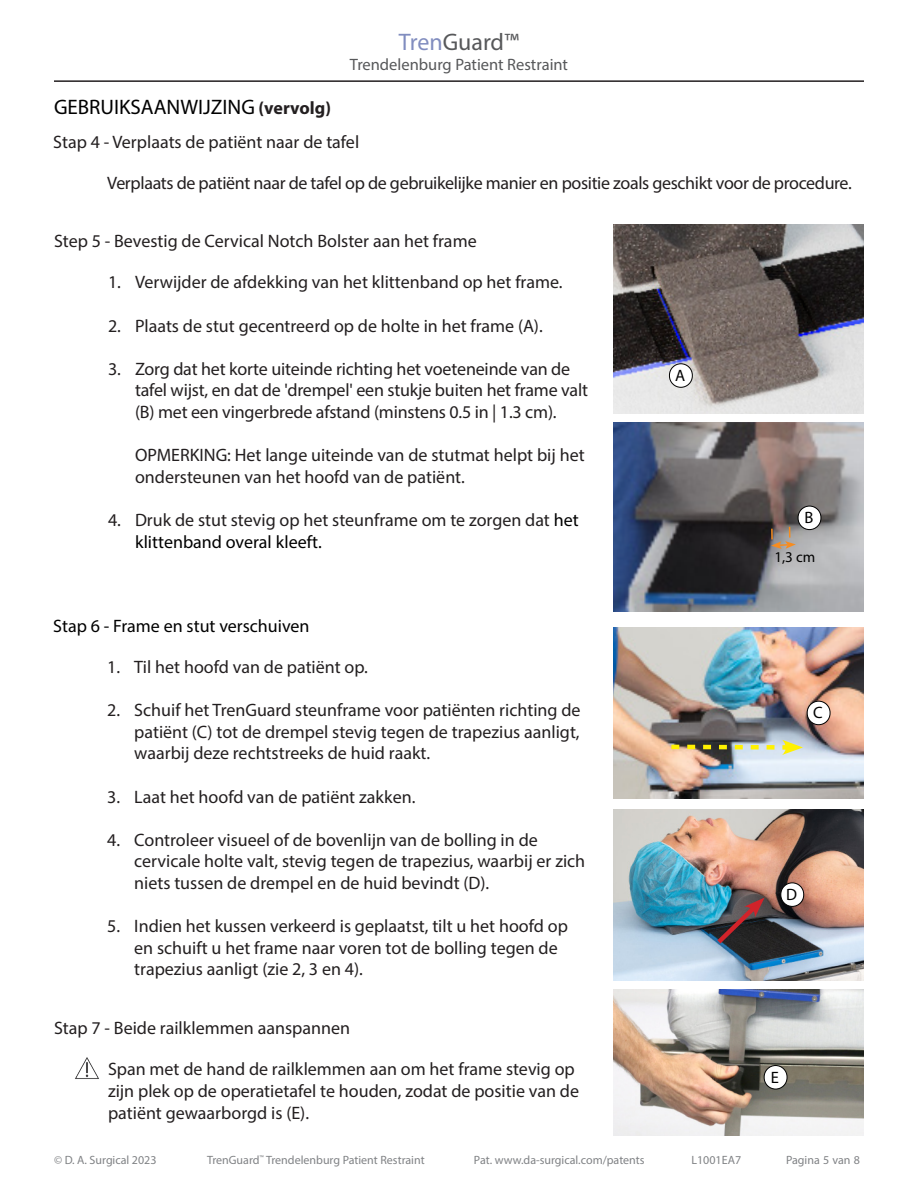
<style>
.page{position:relative;width:918px;height:1188px;background:#fff}
.page>*{position:absolute;margin:0;border:0;box-sizing:border-box;transform-origin:0 0}
.t1{font:24px "Myriad Pro";color:#57585a}
.t2{font:21px "Myriad Pro";color:#000}
.t3{font:18px/21.6px "Myriad Pro";color:#231f20}
.t4{font:18px "Myriad Pro";letter-spacing:-.02em;color:#231f20}
.t5{font:18px "Myriad Pro";color:#000}
.t6{font:16.5px "Myriad Pro";color:#57585a}
.t7{font:16.5px "Myriad Pro";color:#000}
.t8{font:15px "Myriad Pro";color:#000}
.t9{font:12px "Myriad Pro";color:#808285}
.s1{font-weight:700;font-size:18px;color:#231f20}
.s2{color:#818dbf}
.s3{color:#000}
</style>
<div class="page">
<hr style="left:54px;top:80px;width:810px;height:2px;background:#231f20">
<img style="left:613px;top:809px;width:251px;height:171px">
<svg style="left:713px;top:898px;width:52px;height:50px"></svg>
<img style="left:613px;top:422px;width:251px;height:189px">
<svg style="left:771px;top:527px;width:25px;height:22px"></svg>
<img style="left:613px;top:627px;width:251px;height:172px">
<svg style="left:667px;top:740px;width:136px;height:15px"></svg>
<img style="left:613px;top:990px;width:251px;height:146px">
<img style="left:613px;top:225px;width:251px;height:188px">
<img style="left:75px;top:1057px;width:24px;height:22px">
<div style="left:669px;top:364px;width:23px;height:23px;background:#fff;border-radius:11px"></div>
<div style="left:669px;top:363px;width:24px;height:25px;border:1px solid #000;border-radius:11px"></div>
<div style="left:798px;top:506px;width:23px;height:24px;background:#fff;border-radius:11px"></div>
<div style="left:798px;top:506px;width:23px;height:24px;border:1px solid #000;border-radius:11px"></div>
<div style="left:807px;top:701px;width:23px;height:24px;background:#fff;border-radius:11px"></div>
<div style="left:807px;top:701px;width:23px;height:24px;border:1px solid #000;border-radius:11px"></div>
<div style="left:781px;top:883px;width:23px;height:23px;background:#fff;border-radius:11px"></div>
<div style="left:780px;top:882px;width:24px;height:25px;border:1px solid #000;border-radius:11px"></div>
<div style="left:764px;top:1066px;width:23px;height:23px;background:#fff;border-radius:11px"></div>
<div style="left:764px;top:1065px;width:23px;height:24px;border:1px solid #000;border-radius:11px"></div>
<p class="t2" style="left:54px;top:94px;width:279px">GEBRUIKSAANWIJZING <span class="s1">(vervolg)</span></p>
<h1 class="t1" style="left:399px;top:28px;width:122px"><span class="s2">Tren</span>Guard™</h1>
<p class="t6" style="left:350px;top:54px;width:220px">Trendelenburg Patient Restraint</p>
<p class="t3" style="left:53px;top:131px;width:308px">Stap 4 - Verplaats de patiënt naar de tafel</p>
<p class="t4" style="left:107px;top:172px;width:746px">Verplaats de patiënt naar de tafel op de gebruikelijke manier en positie zoals geschikt voor de procedure.</p>
<p class="t3" style="left:54px;top:230px;width:424px">Step 5 - Bevestig de Cervical Notch Bolster aan het frame</p>
<p class="t3" style="left:108px;top:271px;width:456px">1. Verwijder de afdekking van het klittenband op het frame.</p>
<p class="t3" style="left:108px;top:314px;width:436px">2. Plaats de stut gecentreerd op de holte in het frame (A).</p>
<p class="t3" style="left:135px;top:358px;width:455px;text-indent:-27px">3. Zorg dat het korte uiteinde richting het voeteneinde van de tafel wijst, en dat de 'drempel' een stukje buiten het frame valt (B) met een vingerbrede afstand (minstens 0.5 in | 1.3 cm).</p>
<p class="t3" style="left:135px;top:444px;width:451px">OPMERKING: Het lange uiteinde van de stutmat helpt bij het ondersteunen van het hoofd van de patiënt.</p>
<p class="t3" style="left:135px;top:509px;width:445px;text-indent:-27px">4. Druk de stut stevig op het steunframe om te zorgen dat <span class="s3">het klittenband overal kleeft.</span></p>
<p class="t5" style="left:53px;top:614px;width:258px">Stap 6 - Frame en stut verschuiven</p>
<p class="t3" style="left:107px;top:656px;width:262px">1. Til het hoofd van de patiënt op.</p>
<p class="t3" style="left:134px;top:699px;width:448px;text-align:justify;text-indent:-27px">2. Schuif het TrenGuard steunframe voor patiënten richting de patiënt (C) tot de drempel stevig tegen de trapezius aanligt, waarbij deze rechtstreeks de huid raakt.</p>
<p class="t3" style="left:107px;top:785px;width:310px">3. Laat het hoofd van de patiënt zakken.</p>
<p class="t3" style="left:134px;top:829px;width:453px;text-indent:-27px">4. Controleer visueel of de bovenlijn van de bolling in de cervicale holte valt, stevig tegen de trapezius, waarbij er zich niets tussen de drempel en de huid bevindt (D).</p>
<p class="t3" style="left:134px;top:915px;width:435px;text-indent:-27px">5. Indien het kussen verkeerd is geplaatst, tilt u het hoofd op en schuift u het frame naar voren tot de bolling tegen de trapezius aanligt (zie 2, 3 en 4).</p>
<p class="t3" style="left:54px;top:1017px;width:298px">Stap 7 - Beide railklemmen aanspannen</p>
<p class="t3" style="left:108px;top:1058px;width:473px">Span met de hand de railklemmen aan om het frame stevig op zijn plek op de operatietafel te houden, zodat de positie van de patiënt gewaarborgd is (E).</p>
<p class="t7" style="left:675px;top:365px;width:12px">A</p>
<p class="t7" style="left:804px;top:508px;width:10px">B</p>
<p class="t8" style="left:774px;top:548px;width:42px">1,3 cm</p>
<p class="t7" style="left:813px;top:703px;width:11px">C</p>
<p class="t7" style="left:786px;top:884px;width:12px">D</p>
<p class="t7" style="left:771px;top:1067px;width:10px">E</p>
<p class="t9" style="left:54px;top:1152px;width:104px">© D. A. Surgical 2023</p>
<p class="t9" style="left:207px;top:1152px;width:219px">TrenGuard<sup>™</sup> Trendelenburg Patient Restraint</p>
<p class="t9" style="left:474px;top:1152px;width:172px">Pat. www.da-surgical.com/patents</p>
<p class="t9" style="left:691px;top:1152px;width:51px">L1001EA7</p>
<p class="t9" style="left:786px;top:1152px;width:75px">Pagina 5 van 8</p>
</div>
